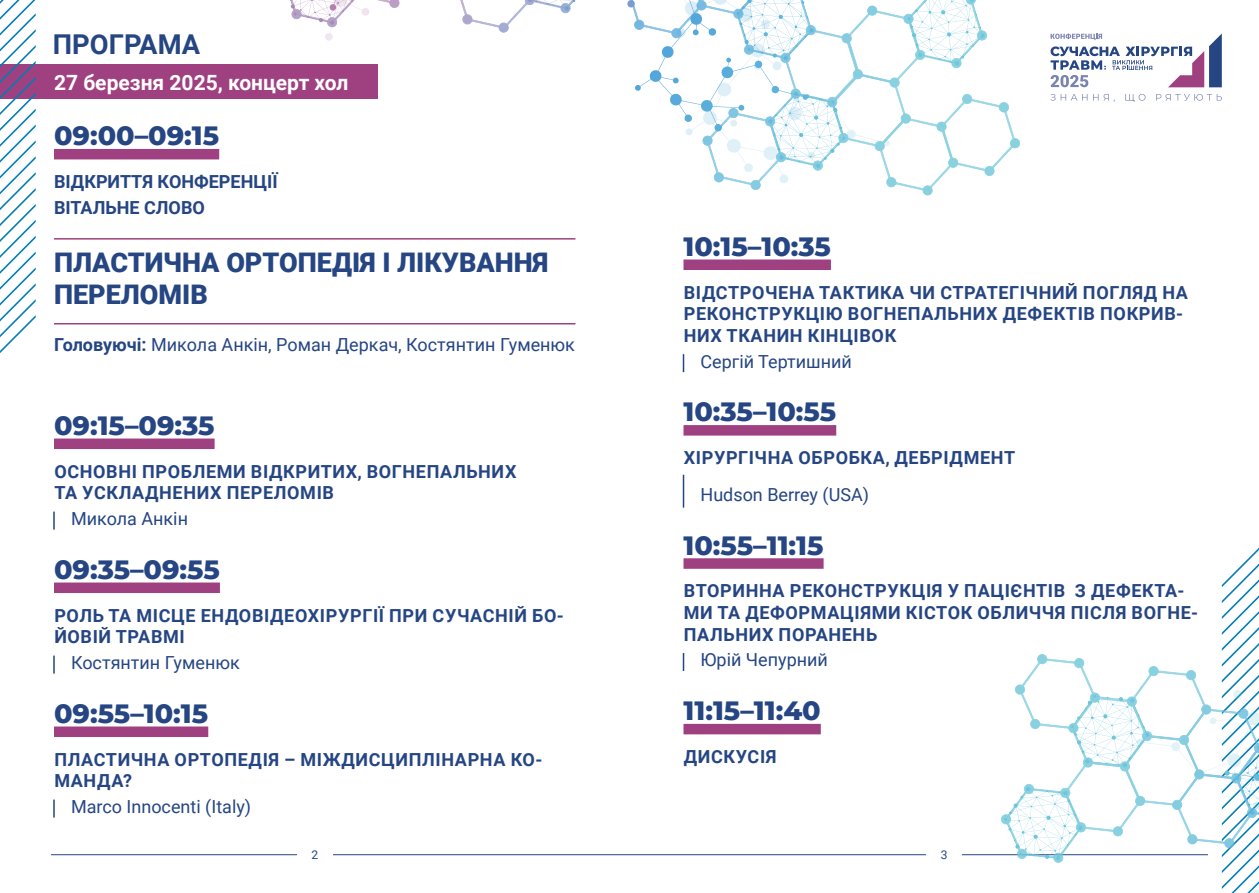
<style>
.page{position:relative;width:1259px;height:893px;background:#fff}
.page>*{position:absolute;margin:0;border:0;box-sizing:border-box;transform-origin:0 0}
.t1{font:700 27.3px "Roboto";color:#254583}
.t2{font:800 27px "Montserrat";color:#254583}
.t3{font:900 27px/32.4px "Roboto";color:#254583}
.t4{font:700 21px "Roboto";color:#fff}
.t5{font:700 18px/21.6px "Roboto";letter-spacing:.035em;color:#254583}
.t6{font:18px "Roboto";color:#254583}
.t7{font:700 18px/25.8px "Roboto";color:#254583}
.t8{font:12px "Roboto";color:#254583}
.s1{font-weight:700}
</style>
<div class="page">
<svg style="left:1050px;top:34px;width:171px;height:53px"></svg>
<svg style="left:1050px;top:94px;width:37px;height:7px"></svg>
<svg style="left:1093px;top:94px;width:21px;height:8px"></svg>
<svg style="left:1125px;top:94px;width:20px;height:8px"></svg>
<svg style="left:1156px;top:94px;width:65px;height:7px"></svg>
<hr style="left:51px;top:854px;width:1157px;height:1px;background:#254583">
<div style="left:297px;top:846px;width:36px;height:17px;background:#fff"></div>
<div style="left:926px;top:846px;width:36px;height:17px;background:#fff"></div>
<div style="left:0;top:65px;width:378px;height:34px;background:#9f4080"></div>
<svg style="left:0;top:0;width:36px;height:353px"></svg>
<svg style="left:1001px;top:547px;width:258px;height:346px"></svg>
<svg style="left:460px;top:0;width:116px;height:33px"></svg>
<svg style="left:290px;top:0;width:110px;height:27px"></svg>
<svg style="left:627px;top:0;width:393px;height:196px"></svg>
<div style="left:54px;top:149px;width:165px;height:10px;background:#9f4080"></div>
<hr style="left:54px;top:323px;width:521px;height:1px;background:#9f4080">
<hr style="left:54px;top:238px;width:521px;height:2px;background:#9f4080">
<div style="left:54px;top:439px;width:161px;height:10px;background:#9f4080"></div>
<svg style="left:53px;top:512px;width:2px;height:18px"></svg>
<div style="left:54px;top:582px;width:166px;height:11px;background:#9f4080"></div>
<svg style="left:53px;top:656px;width:2px;height:18px"></svg>
<div style="left:54px;top:726px;width:154px;height:11px;background:#9f4080"></div>
<svg style="left:53px;top:800px;width:2px;height:18px"></svg>
<div style="left:683px;top:259px;width:148px;height:11px;background:#9f4080"></div>
<svg style="left:683px;top:354px;width:1px;height:18px"></svg>
<div style="left:683px;top:425px;width:153px;height:11px;background:#9f4080"></div>
<hr style="left:683px;top:475px;width:1px;height:33px;background:#254583">
<div style="left:683px;top:558px;width:140px;height:11px;background:#9f4080"></div>
<svg style="left:683px;top:653px;width:1px;height:18px"></svg>
<div style="left:683px;top:724px;width:138px;height:10px;background:#9f4080"></div>
<h1 class="t1" style="left:53px;top:25px;width:149px">ПРОГРАМА</h1>
<p class="t4" style="left:54px;top:68px;width:296px">27 березня 2025, концерт хол</p>
<h2 class="t2" style="left:54px;top:116px;width:167px">09:00–09:15</h2>
<p class="t7" style="left:54px;top:168px;width:225px">ВІДКРИТТЯ КОНФЕРЕНЦІЇ<br>ВІТАЛЬНЕ СЛОВО</p>
<h2 class="t3" style="left:54px;top:245px;width:496px">ПЛАСТИЧНА ОРТОПЕДІЯ І ЛІКУВАННЯ<br>ПЕРЕЛОМІВ</h2>
<p class="t6" style="left:54px;top:332px;width:522px"><span class="s1">Головуючі:</span> Микола Анкін, Роман Деркач, Костянтин Гуменюк</p>
<h2 class="t2" style="left:54px;top:405px;width:162px">09:15–09:35</h2>
<p class="t5" style="left:54px;top:460px;width:463px">ОСНОВНІ ПРОБЛЕМИ ВІДКРИТИХ, ВОГНЕПАЛЬНИХ<br>ТА УСКЛАДНЕНИХ ПЕРЕЛОМІВ</p>
<p class="t6" style="left:71px;top:506px;width:119px">Микола Анкін</p>
<h2 class="t2" style="left:54px;top:549px;width:167px">09:35–09:55</h2>
<p class="t5" style="left:54px;top:604px;width:511px">РОЛЬ ТА МІСЦЕ ЕНДОВІДЕОХІРУРГІЇ ПРИ СУЧАСНІЙ БО-<br>ЙОВІЙ ТРАВМІ</p>
<p class="t6" style="left:71px;top:650px;width:170px">Костянтин Гуменюк</p>
<h2 class="t2" style="left:54px;top:693px;width:156px">09:55–10:15</h2>
<p class="t5" style="left:54px;top:748px;width:489px">ПЛАСТИЧНА ОРТОПЕДІЯ – МІЖДИСЦИПЛІНАРНА КО-<br>МАНДА?</p>
<p class="t6" style="left:71px;top:794px;width:182px">Marco Innocenti (Italy)</p>
<h2 class="t2" style="left:683px;top:226px;width:149px">10:15–10:35</h2>
<p class="t5" style="left:684px;top:281px;width:506px">ВІДСТРОЧЕНА ТАКТИКА ЧИ СТРАТЕГІЧНИЙ ПОГЛЯД НА<br>РЕКОНСТРУКЦІЮ ВОГНЕПАЛЬНИХ ДЕФЕКТІВ ПОКРИВ-<br>НИХ ТКАНИН КІНЦІВОК</p>
<p class="t6" style="left:700px;top:349px;width:153px">Сергій Тертишний</p>
<h2 class="t2" style="left:683px;top:392px;width:154px">10:35–10:55</h2>
<p class="t5" style="left:684px;top:446px;width:333px">ХІРУРГІЧНА ОБРОБКА, ДЕБРІДМЕНТ</p>
<p class="t6" style="left:700px;top:482px;width:170px">Hudson Berrey (USA)</p>
<h2 class="t2" style="left:683px;top:525px;width:142px">10:55–11:15</h2>
<p class="t5" style="left:684px;top:579px;width:516px">ВТОРИННА РЕКОНСТРУКЦІЯ У ПАЦІЄНТІВ З ДЕФЕКТА-<br>МИ ТА ДЕФОРМАЦІЯМИ КІСТОК ОБЛИЧЧЯ ПІСЛЯ ВОГНЕ-<br>ПАЛЬНИХ ПОРАНЕНЬ</p>
<p class="t6" style="left:700px;top:647px;width:129px">Юрій Чепурний</p>
<h2 class="t2" style="left:683px;top:691px;width:139px">11:15–11:40</h2>
<p class="t5" style="left:684px;top:745px;width:94px">ДИСКУСІЯ</p>
<p class="t8" style="left:311px;top:846px;width:8px">2</p>
<p class="t8" style="left:941px;top:846px;width:8px">3</p>
</div>
